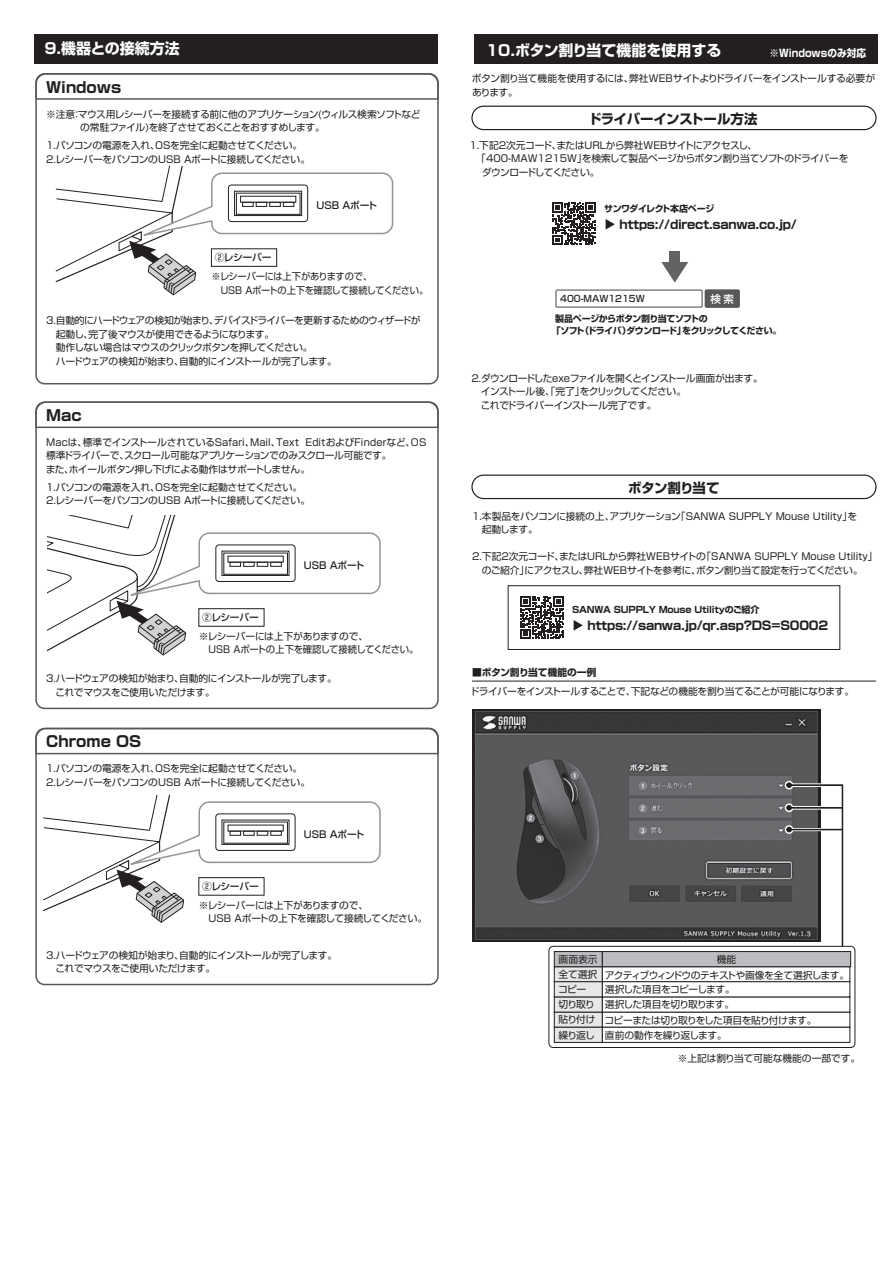
<style>
.page{position:relative;width:893px;height:1263px;background:#fff}
.page>*{position:absolute;margin:0;border:0;box-sizing:border-box;transform-origin:0 0}
.t1{font:700 15px "Shin Go Pro";color:#fff}
.t2{font:700 15px "Shin Go Pro";color:#231f20}
.t3{font:700 13.5px "Shin Go Pro";letter-spacing:-.03em;color:#231f20}
.t4{font:700 12px "Shin Go Pro";letter-spacing:-.02em;color:#231f20}
.t5{font:700 10.5px "Shin Go Pro";color:#fff;scale:.92 1}
.t6{font:500 10.5px "Shin Go Pro";color:#fff}
.t7{font:9.75px/13.5px "Shin Go Pro";letter-spacing:-.035em;color:#231f20}
.t8{font:9.75px/13.5px "Shin Go Pro";letter-spacing:-.055em;color:#231f20}
.t9{font:9.75px/13.5px "Shin Go Pro";letter-spacing:-.01em;color:#231f20;text-align:center}
.t10{font:9.75px/13.5px "Shin Go Pro";color:#231f20}
.t11{font:9.75px/13.5px "Shin Go Pro";letter-spacing:-.035em;color:#231f20;scale:.95 1}
.t12{font:500 9.75px "Shin Go Pro";letter-spacing:-.02em;color:#231f20}
.t13{font:9.75px "Shin Go Pro";letter-spacing:-.07em;color:#231f20}
.t14{font:9.75px "Shin Go Pro";letter-spacing:-.075em;color:#231f20}
.t15{font:9.75px "Shin Go Pro";letter-spacing:-.06em;color:#231f20}
.t16{font:700 9.75px "Shin Go Pro";color:#231f20}
.t17{font:700 9px/12px "Shin Go Pro";letter-spacing:-.065em;color:#231f20}
.t18{font:700 9px "Shin Go Pro";letter-spacing:-.02em;color:#231f20}
.t19{font:700 9px "Shin Go Pro";letter-spacing:-.04em;color:#231f20}
.t20{font:500 9px "Shin Go Pro";color:#231f20}
</style>
<div class="page">
<div style="left:35px;top:73px;width:404px;height:311px;border:2px solid #57585a;border-radius:9px"></div>
<svg style="left:35px;top:73px;width:404px;height:27px"></svg>
<div style="left:35px;top:401px;width:404px;height:308px;border:2px solid #57585a;border-radius:9px"></div>
<svg style="left:35px;top:401px;width:404px;height:28px"></svg>
<div style="left:35px;top:728px;width:404px;height:257px;border:2px solid #57585a;border-radius:9px"></div>
<svg style="left:35px;top:727px;width:404px;height:28px"></svg>
<img style="left:472px;top:710px;width:348px;height:231px">
<div style="left:785px;top:781px;width:8px;height:8px;border:3px solid #fff;border-radius:50%"></div>
<svg style="left:783px;top:782px;width:62px;height:164px"></svg>
<hr style="left:786px;top:829px;width:56px;height:1px;background:#231f20">
<div style="left:548px;top:946px;width:307px;height:102px;border:1px solid #231f20;border-radius:4px"></div>
<div style="left:554px;top:966px;width:49px;height:16px;background:#e6e7e9"></div>
<div style="left:602px;top:966px;width:248px;height:16px;background:#fff"></div>
<div style="left:554px;top:1012px;width:49px;height:15px;background:#e6e7e9;border:1px solid #231f20"></div>
<div style="left:602px;top:1012px;width:248px;height:15px;background:#fff;border:1px solid #231f20"></div>
<div style="left:554px;top:996px;width:49px;height:16px;background:#e6e7e9"></div>
<div style="left:602px;top:996px;width:248px;height:16px;background:#fff"></div>
<div style="left:554px;top:1027px;width:49px;height:16px;background:#e6e7e9;border:1px solid #231f20"></div>
<div style="left:602px;top:1027px;width:248px;height:16px;background:#fff;border:1px solid #231f20"></div>
<div style="left:554px;top:981px;width:49px;height:16px;background:#e6e7e9;border:1px solid #231f20"></div>
<div style="left:602px;top:981px;width:248px;height:16px;background:#fff;border:1px solid #231f20"></div>
<div style="left:554px;top:951px;width:49px;height:16px;background:#bcbdc0;border:1px solid #231f20"></div>
<div style="left:602px;top:951px;width:249px;height:16px;background:#bcbdc0;border:1px solid #231f20"></div>
<div style="left:34px;top:34px;width:404px;height:30px;background:#231f20"></div>
<div style="left:474px;top:34px;width:404px;height:30px;background:#231f20"></div>
<svg style="left:43px;top:794px;width:338px;height:129px"></svg>
<div style="left:215px;top:813px;width:80px;height:38px;border:1px solid #231f20;border-radius:3px"></div>
<div style="left:222px;top:820px;width:67px;height:25px;border:1px solid #231f20"></div>
<div style="left:270px;top:831px;width:12px;height:5px;border:1px solid #231f20"></div>
<div style="left:257px;top:831px;width:11px;height:5px;border:1px solid #231f20"></div>
<div style="left:243px;top:831px;width:12px;height:5px;border:1px solid #231f20"></div>
<div style="left:230px;top:831px;width:11px;height:5px;border:1px solid #231f20"></div>
<svg style="left:55px;top:165px;width:339px;height:131px"></svg>
<div style="left:228px;top:185px;width:80px;height:37px;border:1px solid #231f20;border-radius:3px"></div>
<div style="left:234px;top:191px;width:68px;height:25px;border:1px solid #231f20"></div>
<div style="left:236px;top:193px;width:64px;height:22px;border:1px solid #231f20"></div>
<div style="left:283px;top:202px;width:11px;height:5px;border:1px solid #231f20"></div>
<div style="left:269px;top:202px;width:12px;height:5px;border:1px solid #231f20"></div>
<div style="left:256px;top:202px;width:11px;height:5px;border:1px solid #231f20"></div>
<div style="left:242px;top:202px;width:12px;height:5px;border:1px solid #231f20"></div>
<svg style="left:48px;top:515px;width:333px;height:141px"></svg>
<div style="left:215px;top:544px;width:80px;height:38px;border:1px solid #231f20;border-radius:3px"></div>
<div style="left:222px;top:551px;width:67px;height:25px;border:1px solid #231f20"></div>
<div style="left:223px;top:553px;width:65px;height:22px;border:1px solid #231f20"></div>
<div style="left:270px;top:562px;width:12px;height:5px;border:1px solid #231f20"></div>
<div style="left:257px;top:562px;width:11px;height:5px;border:1px solid #231f20"></div>
<div style="left:243px;top:562px;width:12px;height:5px;border:1px solid #231f20"></div>
<div style="left:230px;top:562px;width:11px;height:5px;border:1px solid #231f20"></div>
<div style="left:471px;top:106px;width:406px;height:24px;border:1px solid #231f20;border-radius:12px"></div>
<svg style="left:552px;top:202px;width:43px;height:43px"></svg>
<svg style="left:606px;top:219px;width:9px;height:11px"></svg>
<div style="left:555px;top:289px;width:148px;height:19px;border:2px solid #808285"></div>
<div style="left:705px;top:290px;width:34px;height:17px;background:#57585a"></div>
<div style="left:705px;top:289px;width:35px;height:19px;border:2px solid #57585a"></div>
<div style="left:669px;top:251px;width:11px;height:15px;background:#636366"></div>
<svg style="left:661px;top:262px;width:27px;height:21px"></svg>
<div style="left:471px;top:474px;width:406px;height:25px;border:1px solid #231f20;border-radius:12px"></div>
<hr style="left:472px;top:681px;width:404px;height:1px;background:#231f20">
<div style="left:508px;top:585px;width:332px;height:65px;border:1px solid #231f20"></div>
<svg style="left:574px;top:620px;width:9px;height:11px"></svg>
<svg style="left:521px;top:596px;width:43px;height:43px"></svg>
<h1 class="t1" style="left:44px;top:37px;width:137px">9.機器との接続方法</h1>
<h1 class="t1" style="left:486px;top:38px;width:237px">10.ボタン割り当て機能を使用する</h1>
<p class="t5" style="left:769px;top:45px;width:106px">※Windowsのみ対応</p>
<h1 class="t2" style="left:46px;top:75px;width:76px">Windows</h1>
<p class="t7" style="left:80px;top:106px;width:342px;text-indent:-34px">※注意：マウス用レシーバーを接続する前に他のアプリケーション(ウィルス検索ソフトなどの常駐ファイル)を終了させておくことをおすすめします。</p>
<p class="t7" style="left:46px;top:138px;width:265px">1.パソコンの電源を入れ、OSを完全に起動させてください。<br>2.レシーバーをパソコンのUSB Aポートに接続してください。</p>
<p class="t12" style="left:316px;top:197px;width:62px">USB Aポート</p>
<p class="t12" style="left:215px;top:250px;width:58px">②レシーバー</p>
<p class="t11" style="left:211px;top:268px;width:230px">※レシーバーには上下がありますので、<br>　USB Aポートの上下を確認して接続してください。</p>
<p class="t8" style="left:46px;top:312px;width:376px">3.自動的にハードウェアの検知が始まり、デバイスドライバーを更新するためのウィザードが</p>
<p class="t7" style="left:56px;top:326px;width:220px">起動し、完了後マウスが使用できるようになります。</p>
<p class="t8" style="left:46px;top:339px;width:268px">　動作しない場合はマウスのクリックボタンを押してください。</p>
<p class="t7" style="left:56px;top:353px;width:283px">ハードウェアの検知が始まり、自動的にインストールが完了します。</p>
<h1 class="t2" style="left:46px;top:403px;width:37px">Mac</h1>
<p class="t7" style="left:46px;top:434px;width:382px">Macは、標準でインストールされているSafari、Mail、Text EditおよびFinderなど、OS標準ドライバーで、スクロール可能なアプリケーションでのみスクロール可能です。<br>また、ホイールボタン押し下げによる動作はサポートしません。</p>
<p class="t7" style="left:46px;top:479px;width:265px">1.パソコンの電源を入れ、OSを完全に起動させてください。<br>2.レシーバーをパソコンのUSB Aポートに接続してください。</p>
<p class="t12" style="left:304px;top:557px;width:62px">USB Aポート</p>
<p class="t12" style="left:202px;top:609px;width:58px">②レシーバー</p>
<p class="t7" style="left:209px;top:628px;width:211px;text-indent:-10px">※レシーバーには上下がありますので、<br>USB Aポートの上下を確認して接続してください。</p>
<p class="t7" style="left:46px;top:671px;width:292px">3.ハードウェアの検知が始まり、自動的にインストールが完了します。　これでマウスをご使用いただけます。</p>
<h1 class="t2" style="left:46px;top:730px;width:96px">Chrome OS</h1>
<p class="t7" style="left:46px;top:761px;width:265px">1.パソコンの電源を入れ、OSを完全に起動させてください。<br>2.レシーバーをパソコンのUSB Aポートに接続してください。</p>
<p class="t12" style="left:304px;top:826px;width:62px">USB Aポート</p>
<p class="t12" style="left:202px;top:878px;width:58px">②レシーバー</p>
<p class="t7" style="left:199px;top:897px;width:230px">※レシーバーには上下がありますので、<br>　USB Aポートの上下を確認して接続してください。</p>
<p class="t7" style="left:46px;top:947px;width:293px">3.ハードウェアの検知が始まり、自動的にインストールが完了します。　これでマウスをご使用いただけます。</p>
<p class="t7" style="left:472px;top:70px;width:405px">ボタン割り当て機能を使用するには、弊社WEBサイトよりドライバーをインストールする必要があります。</p>
<h2 class="t3" style="left:588px;top:108px;width:171px">ドライバーインストール方法</h2>
<p class="t7" style="left:469px;top:137px;width:289px">1.下記2次元コード、またはURLから弊社WEBサイトにアクセスし、</p>
<p class="t7" style="left:476px;top:151px;width:374px">「400-MAW1215W」を検索して製品ページからボタン割り当てソフトのドライバーを</p>
<p class="t14" style="left:469px;top:164px;width:132px">　 ダウンロードしてください。</p>
<p class="t19" style="left:604px;top:201px;width:112px">サンワダイレクト本店ページ</p>
<p class="t4" style="left:619px;top:215px;width:179px">https://direct.sanwa.co.jp/</p>
<p class="t20" style="left:560px;top:291px;width:86px">400-MAW1215W</p>
<p class="t6" style="left:710px;top:290px;width:25px">検索</p>
<p class="t17" style="left:552px;top:311px;width:231px;text-indent:3px">製品ページからボタン割り当てソフトの<br>「ソフト（ドライバ）ダウンロード」をクリックしてください。</p>
<p class="t8" style="left:471px;top:370px;width:293px">2．ダウンロードしたexeファイルを開くとインストール画面が出ます。　インストール後、「完了」をクリックしてください。<br>　これでドライバーインストール完了です。</p>
<h2 class="t3" style="left:628px;top:477px;width:93px">ボタン割り当て</h2>
<p class="t10" style="left:472px;top:508px;width:387px">1.本製品をパソコンに接続の上、アプリケーション「SANWA SUPPLY Mouse Utility」を　起動します。</p>
<p class="t9" style="left:472px;top:549px;width:407px">2.下記2次元コード、またはURLから弊社WEBサイトの「SANWA SUPPLY Mouse Utility」のご紹介」にアクセスし、弊社WEBサイトを参考に、ボタン割り当て設定を行ってください。</p>
<p class="t18" style="left:572px;top:602px;width:189px">SANWA SUPPLY Mouse Utilityのご紹介</p>
<p class="t4" style="left:587px;top:616px;width:242px">https://sanwa.jp/qr.asp?DS=S0002</p>
<p class="t16" style="left:472px;top:665px;width:126px">■ボタン割り当て機能の一例</p>
<p class="t8" style="left:470px;top:683px;width:386px">ドライバーをインストールすることで、下記などの機能を割り当てることが可能になります。</p>
<p class="t7" style="left:559px;top:951px;width:40px">画面表示</p>
<p class="t7" style="left:717px;top:951px;width:21px">機能</p>
<p class="t7" style="left:559px;top:997px;width:38px">切り取り</p>
<p class="t7" style="left:558px;top:966px;width:41px;line-height:15.1px">全て選択コピー</p>
<p class="t8" style="left:605px;top:967px;width:246px">アクティブウィンドウのテキストや画像を全て選択します。</p>
<p class="t8" style="left:559px;top:1012px;width:259px">貼り付け コピーまたは切り取りをした項目を貼り付けます。</p>
<p class="t15" style="left:605px;top:981px;width:131px">選択した項目をコピーします。</p>
<p class="t13" style="left:605px;top:997px;width:131px">選択した項目を切り取ります。</p>
<p class="t13" style="left:559px;top:1027px;width:170px">繰り返し 直前の動作を繰り返します。</p>
<p class="t9" style="left:678px;top:1050px;width:184px">※上記は割り当て可能な機能の一部です。</p>
</div>
